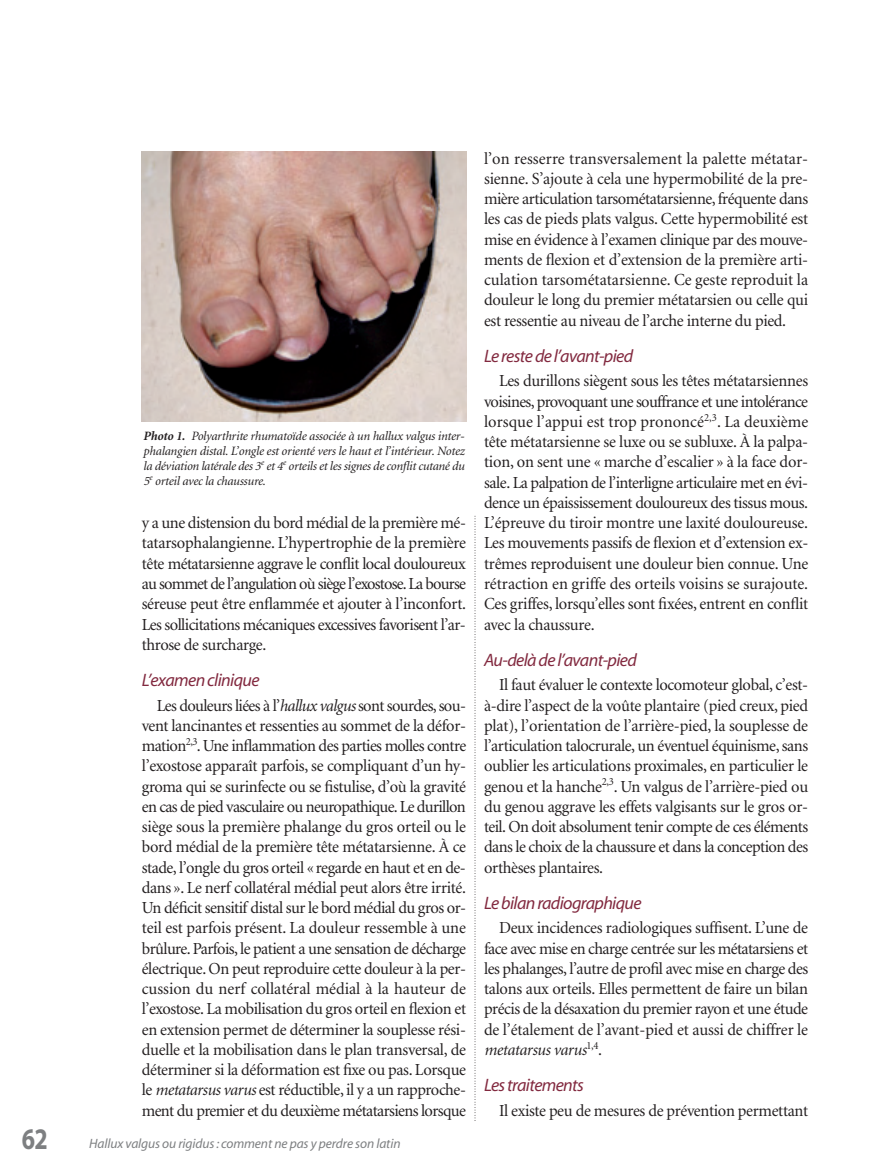
<style>
.page{position:relative;width:878px;height:1175px;background:#fff}
.page>*{position:absolute;margin:0;border:0;box-sizing:border-box;transform-origin:0 0}
.t1{font:700 30px "Myriad";color:#7d7f81;scale:.8 1}
.t2{font:italic 18px "Myriad";letter-spacing:-.035em;color:#82293f}
.t3{font:16.8px/20.2px "Minion";letter-spacing:-.02em;color:#231f20;text-align:justify}
.t4{font:italic 13.5px "Myriad";letter-spacing:-.01em;color:#7d7f81}
.t5{font:italic 12.75px/15px "Minion";letter-spacing:-.02em;color:#231f20;text-align:justify}
.s1{font-weight:700}
.s2{font-style:italic}
</style>
<div class="page">
<svg style="left:474px;top:516px;width:1px;height:603px"></svg>
<img style="left:142px;top:152px;width:324px;height:270px">
<p class="t5" style="left:143px;top:429px;width:323px"><span class="s1">Photo 1.</span> Polyarthrite rhumatoïde associée à un hallux valgus inter&shy;phalangien distal. L’ongle est orienté vers le haut et l’intérieur. Notez la déviation latérale des 3<sup>e</sup> et 4<sup>e</sup> orteils et les signes de conflit cutané du 5<sup>e</sup> orteil avec la chaussure.</p>
<p class="t3" style="left:142px;top:514px;width:326px">y a une distension du bord médial de la première mé&shy;tatarsophalangienne. L’hypertrophie de la première tête métatarsienne aggrave le conflit local douloureux au sommet de l’angulation où siège l’exostose.La bourse séreuse peut être enflammée et ajouter à l’inconfort.<br>Les sollicitations mécaniques excessives favorisent l’ar&shy;throse de surcharge.</p>
<p class="t2" style="left:142px;top:673px;width:119px">L’examen clinique</p>
<p class="t3" style="left:142px;top:696px;width:326px;text-indent:15px">Les douleurs liées à l’<span class="s2">hallux valgus</span> sont sourdes, sou&shy;vent lancinantes et ressenties au sommet de la défor&shy;mation<sup>2,3</sup>. Une inflammation des parties molles contre l’exostose apparaît parfois, se compliquant d’un hy&shy;groma qui se surinfecte ou se fistulise, d’où la gravité en cas de pied vasculaire ou neuropathique. Le durillon siège sous la première phalange du gros orteil ou le bord médial de la première tête métatarsienne. À ce stade, l’ongle du gros orteil « regarde en haut et en de&shy;dans ». Le nerf collatéral médial peut alors être irrité.<br>Un déficit sensitif distal sur le bord médial du gros or&shy;teil est parfois présent. La douleur ressemble à une brûlure. Parfois, le patient a une sensation de décharge électrique. On peut reproduire cette douleur à la per&shy;cussion du nerf collatéral médial à la hauteur de l’exostose. La mobilisation du gros orteil en flexion et en extension permet de déterminer la souplesse rési&shy;duelle et la mobilisation dans le plan transversal, de déterminer si la déformation est fixe ou pas. Lorsque le <span class="s2">metatarsus varus</span> est réductible, il y a un rapproche&shy;ment du premier et du deuxième métatarsiens lorsque</p>
<h1 class="t1" style="left:22px;top:1127px;width:34px">62</h1>
<p class="t4" style="left:89px;top:1138px;width:313px">Hallux valgus ou rigidus : comment ne pas y perdre son latin</p>
<p class="t3" style="left:484px;top:149px;width:326px">l’on resserre transversalement la palette métatar&shy;sienne. S’ajoute à cela une hypermobilité de la pre&shy;mière articulation tarsométatarsienne, fréquente dans les cas de pieds plats valgus. Cette hypermobilité est mise en évidence à l’examen clinique par des mouve&shy;ments de flexion et d’extension de la première arti&shy;culation tarsométatarsienne. Ce geste reproduit la douleur le long du premier métatarsien ou celle qui est ressentie au niveau de l’arche interne du pied.</p>
<p class="t2" style="left:484px;top:349px;width:151px">Le reste de l’avant-pied</p>
<p class="t3" style="left:484px;top:372px;width:326px;text-indent:15px">Les durillons siègent sous les têtes métatarsiennes voisines, provoquant une souffrance et une intolérance lorsque l’appui est trop prononcé<sup>2,3</sup>. La deuxième tête métatarsienne se luxe ou se subluxe. À la palpa&shy;tion, on sent une « marche d’escalier » à la face dor&shy;sale. La palpation de l’interligne articulaire met en évi&shy;dence un épaississement douloureux des tissus mous.<br>L’épreuve du tiroir montre une laxité douloureuse.<br>Les mouvements passifs de flexion et d’extension ex&shy;trêmes reproduisent une douleur bien connue. Une rétraction en griffe des orteils voisins se surajoute.<br>Ces griffes, lorsqu’elles sont fixées, entrent en conflit avec la chaussure.</p>
<p class="t2" style="left:484px;top:652px;width:154px">Au-delà de l’avant-pied</p>
<p class="t3" style="left:484px;top:676px;width:326px;text-indent:15px">Il faut évaluer le contexte locomoteur global, c’est&shy;à-dire l’aspect de la voûte plantaire (pied creux, pied plat), l’orientation de l’arrière-pied, la souplesse de l’articulation talocrurale, un éventuel équinisme, sans oublier les articulations proximales, en particulier le genou et la hanche<sup>2,3</sup>. Un valgus de l’arrière-pied ou du genou aggrave les effets valgisants sur le gros or&shy;teil. On doit absolument tenir compte de ces éléments dans le choix de la chaussure et dans la conception des orthèses plantaires.</p>
<p class="t2" style="left:484px;top:895px;width:159px">Le bilan radiographique</p>
<p class="t3" style="left:484px;top:919px;width:326px;text-indent:15px">Deux incidences radiologiques suffisent. L’une de face avec mise en charge centrée sur les métatarsiens et les phalanges, l’autre de profil avec mise en charge des talons aux orteils. Elles permettent de faire un bilan précis de la désaxation du premier rayon et une étude de l’étalement de l’avant-pied et aussi de chiffrer le <span class="s2">metatarsus varus</span><sup>1,4</sup>.</p>
<p class="t2" style="left:484px;top:1078px;width:101px">Les traitements</p>
<p class="t3" style="left:499px;top:1101px;width:311px">Il existe peu de mesures de prévention permettant</p>
</div>
